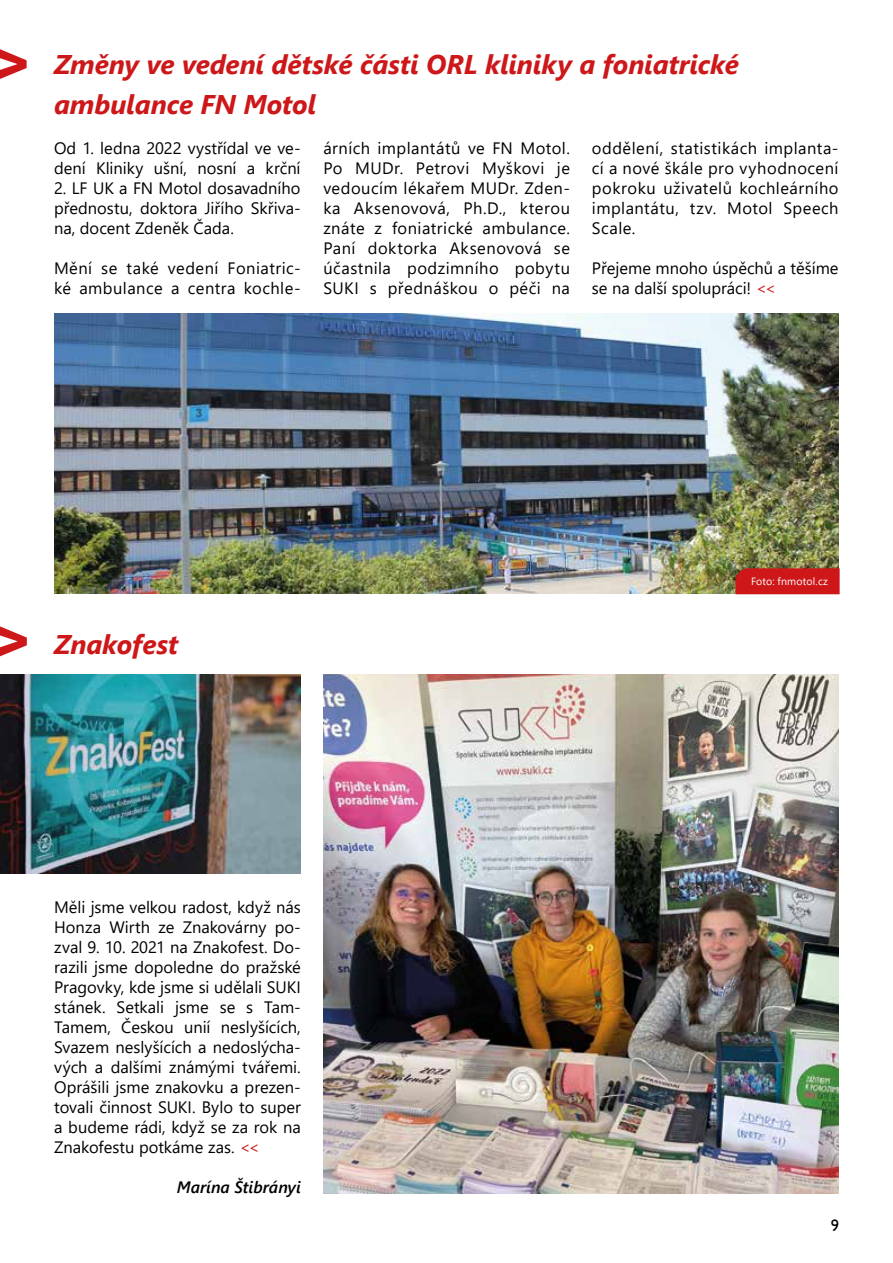
<style>
.page{position:relative;width:893px;height:1263px;background:#fff}
.page>*{position:absolute;margin:0;border:0;box-sizing:border-box;transform-origin:0 0}
.t1{font:italic 700 27px/39.9px "Segoe UI";letter-spacing:-.005em;color:#cd1719}
.t2{font:16.5px/20px "Segoe UI";letter-spacing:.005em;color:#000;text-align:justify}
.t3{font:16.5px/20px "Segoe UI";letter-spacing:.03em;color:#000}
.t4{font:italic 600 16.5px "Segoe UI";color:#000}
.t5{font:16.5px "Gill Sans";color:#000}
.t6{font:10.5px "Segoe UI";letter-spacing:.015em;color:#fff}
.s1{color:#cd1719}
</style>
<div class="page">
<svg style="left:0;top:49px;width:27px;height:30px"></svg>
<svg style="left:0;top:626px;width:27px;height:30px"></svg>
<img style="left:54px;top:314px;width:785px;height:280px">
<div style="left:735px;top:568px;width:105px;height:26px;background:#cd1719"></div>
<img style="left:323px;top:674px;width:516px;height:519px">
<img style="left:0;top:674px;width:301px;height:199px">
<h1 class="t1" style="left:54px;top:40px;width:686px">Změny ve vedení dětské části ORL kliniky a foniatrické ambulance FN Motol</h1>
<p class="t2" style="left:54px;top:137px;width:248px">Od 1. ledna 2022 vystřídal ve ve&shy;dení Kliniky ušní, nosní a krční</p>
<p class="t2" style="left:54px;top:177px;width:248px">2. LF UK a FN Motol dosavadního přednostu, doktora Jiřího Skřiva&shy;na, docent Zdeněk Čada.</p>
<p class="t3" style="left:54px;top:257px;width:248px">Mění se také vedení Foniatric&shy;ké ambulance a centra kochle-</p>
<p class="t2" style="left:323px;top:137px;width:248px">árních implantátů ve FN Motol.<br>Po MUDr. Petrovi Myškovi je vedoucím lékařem MUDr. Zden&shy;ka Aksenovová, Ph.D., kterou znáte z foniatrické ambulance.<br>Paní doktorka Aksenovová se účastnila podzimního pobytu SUKI s přednáškou o péči na</p>
<p class="t2" style="left:592px;top:137px;width:248px">oddělení, statistikách implanta&shy;cí a nové škále pro vyhodnocení pokroku uživatelů kochleárního implantátu, tzv. Motol Speech Scale.</p>
<p class="t2" style="left:592px;top:257px;width:248px">Přejeme mnoho úspěchů a těšíme se na další spolupráci! <span class="s1">&lt;&lt;</span></p>
<h1 class="t1" style="left:54px;top:620px;width:126px">Znakofest</h1>
<p class="t2" style="left:54px;top:896px;width:248px">Měli jsme velkou radost, když nás Honza Wirth ze Znakovárny po&shy;zval 9. 10. 2021 na Znakofest. Do&shy;razili jsme dopoledne do pražské Pragovky, kde jsme si udělali SUKI stánek. Setkali jsme se s Tam-Tamem, Českou unií neslyšících, Svazem neslyšících a nedoslýcha&shy;vých a dalšími známými tvářemi.<br>Oprášili jsme znakovku a prezen&shy;tovali činnost SUKI. Bylo to super a budeme rádi, když se za rok na Znakofestu potkáme zas. <span class="s1">&lt;&lt;</span></p>
<p class="t4" style="left:177px;top:1172px;width:126px">Marína Štibrányi</p>
<p class="t6" style="left:751px;top:571px;width:78px">Foto: fnmotol.cz</p>
<p class="t5" style="left:831px;top:1216px;width:10px">9</p>
</div>
